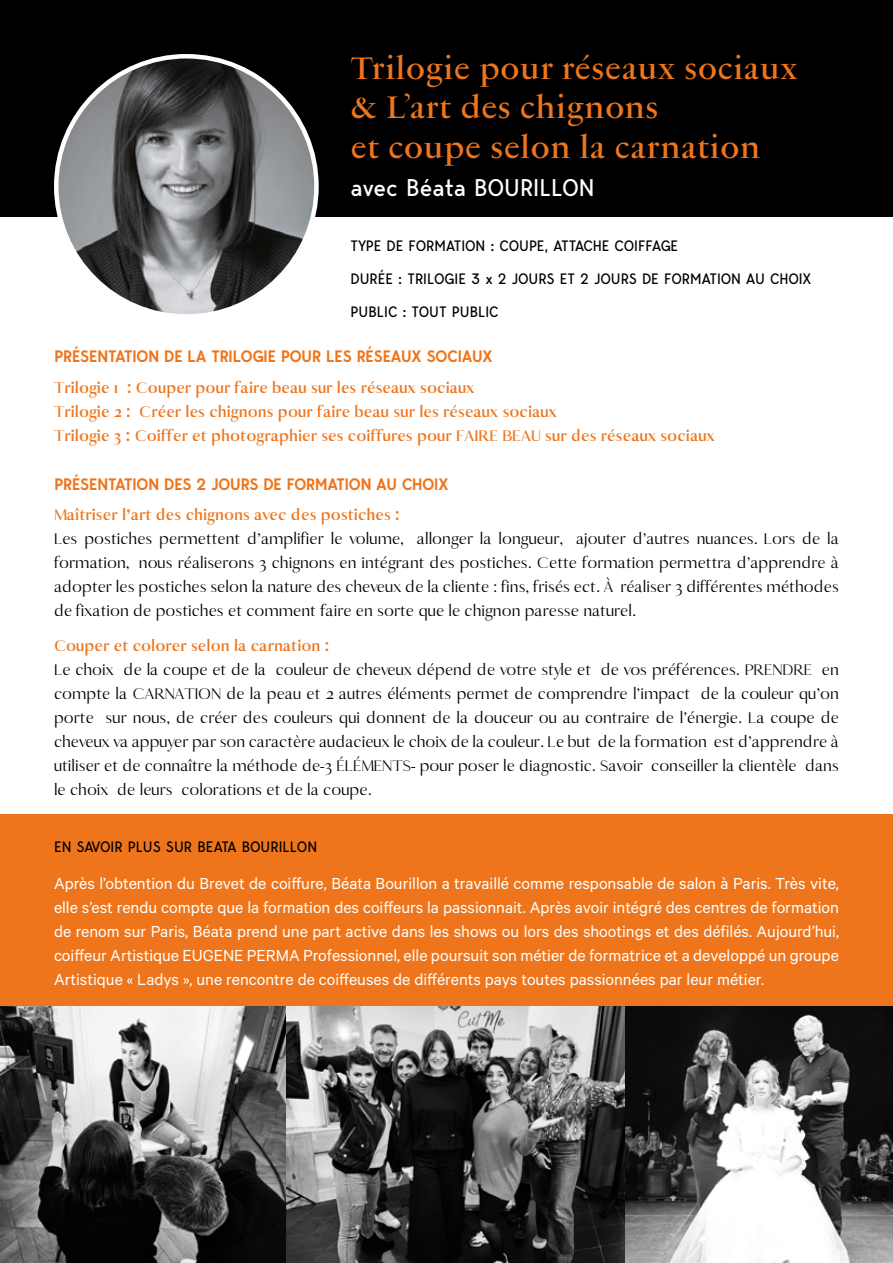
<style>
.page{position:relative;width:893px;height:1263px;background:#fff}
.page>*{position:absolute;margin:0;border:0;box-sizing:border-box;transform-origin:0 0}
.t1{font:700 33px/39.6px "LVMH Air";color:#ee751b}
.t2{font:24px "Bergen Text";letter-spacing:-.01em;color:#fff}
.t3{font:18px/24px "Antique";color:#000;text-align:justify}
.t4{font:18px/24px "Calibre";color:#fff;text-align:justify}
.t5{font:600 18px/24px "Antique";color:#ee751b}
.t6{font:600 16.5px "Bergen Text";letter-spacing:-.005em;color:#ee751b}
.t7{font:15px/32.4px "Bergen Text";letter-spacing:-.01em;color:#000}
</style>
<div class="page">
<div style="left:0;top:0;width:893px;height:216px;background:#000"></div>
<div style="left:0;top:814px;width:893px;height:192px;background:#ee751b"></div>
<img style="left:0;top:1006px;width:893px;height:257px">
<img style="left:56px;top:57px;width:260px;height:257px">
<h1 class="t1" style="left:350px;top:47px;width:449px">Trilogie pour réseaux sociaux &amp; L’art des chignons<br>et coupe selon la carnation</h1>
<h2 class="t2" style="left:350px;top:171px;width:246px">avec Béata BOURILLON</h2>
<p class="t7" style="left:350px;top:230px;width:329px">TYPE DE FORMATION : COUPE, ATTACHE COIFFAGE</p>
<p class="t7" style="left:350px;top:262px;width:463px">DURÉE : TRILOGIE 3 x 2 JOURS ET 2 JOURS DE FORMATION AU CHOIX<br>PUBLIC : TOUT PUBLIC</p>
<p class="t6" style="left:55px;top:344px;width:440px">PRÉSENTATION DE LA TRILOGIE POUR LES RÉSEAUX SOCIAUX</p>
<p class="t5" style="left:54px;top:375px;width:662px">Trilogie 1 : Couper pour faire beau sur les réseaux sociaux<br>Trilogie 2 : Créer les chignons pour faire beau sur les réseaux sociaux<br>Trilogie 3 : Coiffer et photographier ses coiffures pour FAIRE BEAU sur des réseaux sociaux</p>
<p class="t6" style="left:55px;top:473px;width:395px">PRÉSENTATION DES 2 JOURS DE FORMATION AU CHOIX</p>
<p class="t5" style="left:54px;top:503px;width:347px">Maîtriser l’art des chignons avec des postiches :</p>
<p class="t3" style="left:54px;top:527px;width:786px">Les postiches permettent d’amplifier le volume, allonger la longueur, ajouter d’autres nuances. Lors de la formation, nous réaliserons 3 chignons en intégrant des postiches. Cette formation permettra d’apprendre à adopter les postiches selon la nature des cheveux de la cliente : fins, frisés ect. À réaliser 3 différentes méthodes de fixation de postiches et comment faire en sorte que le chignon paresse naturel.</p>
<p class="t5" style="left:54px;top:634px;width:277px">Couper et colorer selon la carnation :</p>
<p class="t3" style="left:54px;top:658px;width:786px">Le choix de la coupe et de la couleur de cheveux dépend de votre style et de vos préférences. PRENDRE en compte la CARNATION de la peau et 2 autres éléments permet de comprendre l’impact de la couleur qu’on porte sur nous, de créer des couleurs qui donnent de la douceur ou au contraire de l’énergie. La coupe de cheveux va appuyer par son caractère audacieux le choix de la couleur. Le but de la formation est d’apprendre à utiliser et de connaître la méthode de-3 ÉLÉMENTS- pour poser le diagnostic. Savoir conseiller la clientèle dans le choix de leurs colorations et de la coupe.</p>
<p class="t7" style="left:54px;top:830px;width:265px">EN SAVOIR PLUS SUR BEATA BOURILLON</p>
<p class="t4" style="left:54px;top:870px;width:787px">Après l’obtention du Brevet de coiffure, Béata Bourillon a travaillé comme responsable de salon à Paris. Très vite, elle s’est rendu compte que la formation des coiffeurs la passionnait. Après avoir intégré des centres de formation de renom sur Paris, Béata prend une part active dans les shows ou lors des shootings et des défilés. Aujourd’hui, coiffeur Artistique EUGENE PERMA Professionnel, elle poursuit son métier de formatrice et a developpé un groupe Artistique « Ladys », une rencontre de coiffeuses de différents pays toutes passionnées par leur métier.</p>
</div>
